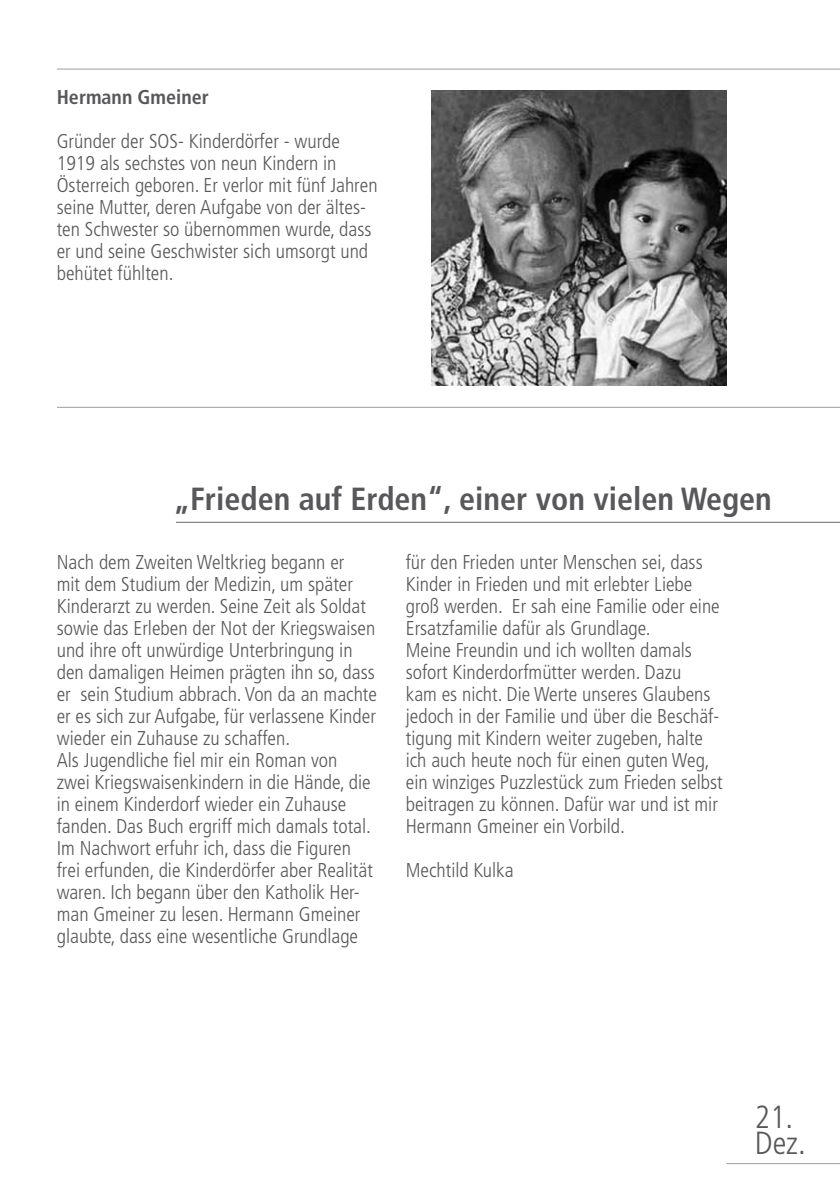
<style>
.page{position:relative;width:840px;height:1191px;background:#fff}
.page>*{position:absolute;margin:0;border:0;box-sizing:border-box;transform-origin:0 0}
.t1{font:700 condensed 32px "Frutiger";color:#58585a}
.t2{font:300 condensed 32px/26px "Frutiger";color:#58585a}
.t3{font:300 condensed 20px/22px "Frutiger";color:#58585a}
.t4{font:700 condensed 20px "Frutiger";color:#58585a}
</style>
<div class="page">
<svg style="left:57px;top:69px;width:782px;height:339px"></svg>
<hr style="left:726px;top:1163px;width:113px;height:1px;background:#9c9e9f">
<img style="left:431px;top:91px;width:295px;height:295px">
<hr style="left:176px;top:522px;width:663px;height:1px;background:#646567">
<p class="t4" style="left:57px;top:85px;width:153px">Hermann Gmeiner</p>
<p class="t3" style="left:57px;top:130px;width:322px">Gründer der SOS- Kinderdörfer - wurde 1919 als sechstes von neun Kindern in Österreich geboren. Er verlor mit fünf Jahren seine Mutter, deren Aufgabe von der ältes&shy;ten Schwester so übernommen wurde, dass er und seine Geschwister sich umsorgt und behütet fühlten.</p>
<h1 class="t1" style="left:173px;top:479px;width:599px">„Frieden auf Erden“, einer von vielen Wegen</h1>
<p class="t3" style="left:57px;top:551px;width:321px">Nach dem Zweiten Weltkrieg begann er<br>mit dem Studium der Medizin, um später Kinderarzt zu werden. Seine Zeit als Soldat sowie das Erleben der Not der Kriegswaisen und ihre oft unwürdige Unterbringung in den damaligen Heimen prägten ihn so, dass er sein Studium abbrach. Von da an machte er es sich zur Aufgabe, für verlassene Kinder wieder ein Zuhause zu schaffen.<br>Als Jugendliche fiel mir ein Roman von<br>zwei Kriegswaisenkindern in die Hände, die in einem Kinderdorf wieder ein Zuhause fanden. Das Buch ergriff mich damals total.<br>Im Nachwort erfuhr ich, dass die Figuren frei erfunden, die Kinderdörfer aber Realität waren. Ich begann über den Katholik Her&shy;man Gmeiner zu lesen. Hermann Gmeiner glaubte, dass eine wesentliche Grundlage</p>
<p class="t3" style="left:405px;top:551px;width:318px">für den Frieden unter Menschen sei, dass Kinder in Frieden und mit erlebter Liebe groß werden. Er sah eine Familie oder eine Ersatzfamilie dafür als Grundlage.<br>Meine Freundin und ich wollten damals sofort Kinderdorfmütter werden. Dazu<br>kam es nicht. Die Werte unseres Glaubens jedoch in der Familie und über die Beschäf&shy;tigung mit Kindern weiter zugeben, halte ich auch heute noch für einen guten Weg, ein winziges Puzzlestück zum Frieden selbst beitragen zu können. Dafür war und ist mir Hermann Gmeiner ein Vorbild.</p>
<p class="t3" style="left:405px;top:859px;width:109px">Mechtild Kulka</p>
<h1 class="t2" style="left:754px;top:1104px;width:52px">21.<br>Dez.</h1>
</div>
